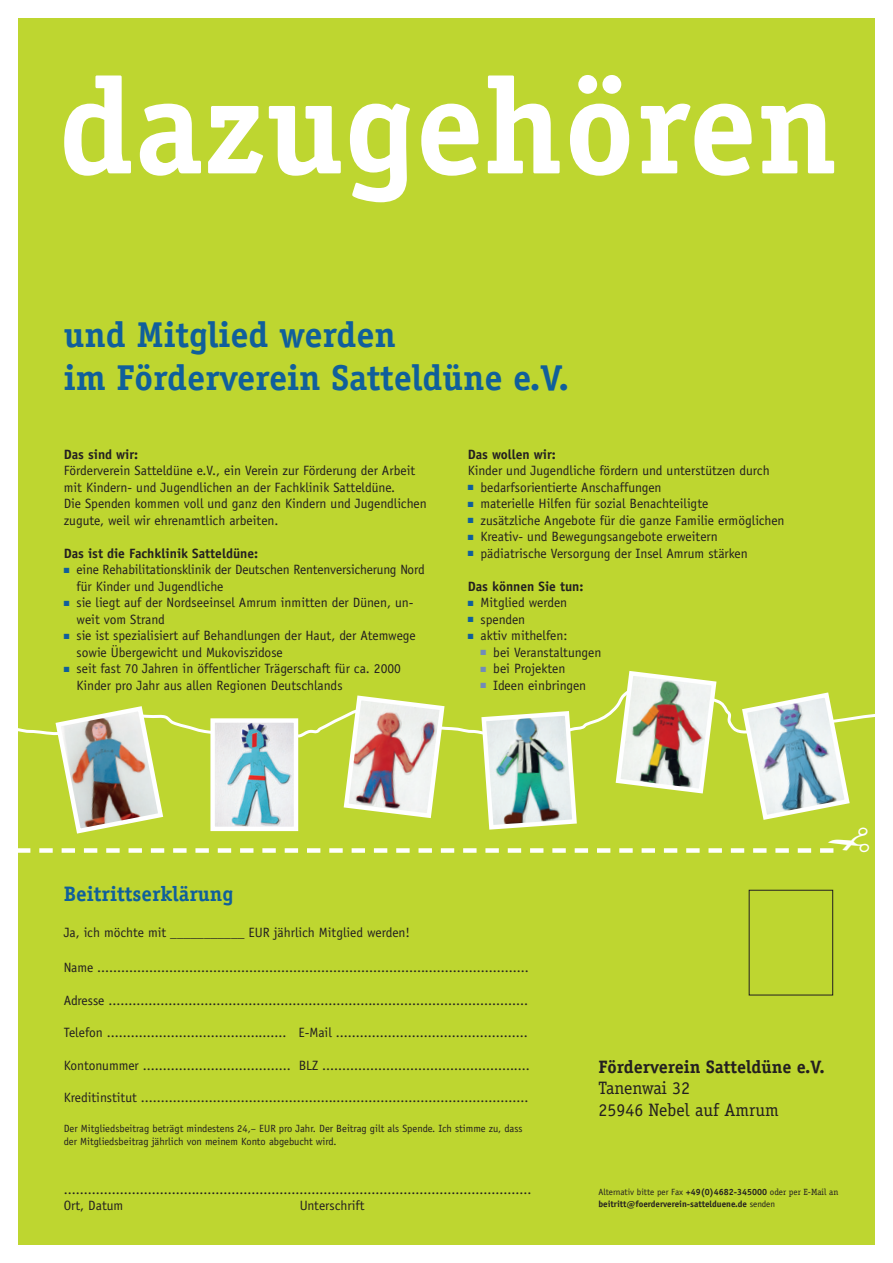
<style>
.page{position:relative;width:893px;height:1263px;background:#fff}
.page>*{position:absolute;margin:0;border:0;box-sizing:border-box;transform-origin:0 0}
.t1{font:700 136.5px "Officina Serif";color:#fff}
.t2{font:700 36px/43.2px "Officina Serif";color:#105f9b}
.t3{font:700 21px "Officina Serif";color:#105f9b}
.t4{font:18px "Officina Serif";color:#231f20}
.t5{font:700 18px "Officina Serif";color:#231f20}
.t6{font:13.5px/16.5px "Officina Sans";color:#231f20}
.t7{font:700 13.5px "Officina Sans";color:#231f20}
.t8{font:10.5px/13.5px "Officina Sans";color:#231f20}
.t9{font:700 9px/12px "Officina Sans";color:#231f20}
.s1{color:#105f9b}
.s2{color:#718cb9}
.s3{font-weight:400}
.s4{font-family:"Officina Serif";font-weight:400}
</style>
<div class="page">
<div style="left:9px;top:9px;width:875px;height:1245px;background:#bed630"></div>
<div style="left:0;top:0;width:893px;height:1263px;border:18px solid #fff"></div>
<div style="left:749px;top:890px;width:84px;height:105px;border:1px solid #231f20"></div>
<svg style="left:3px;top:683px;width:890px;height:58px"></svg>
<svg style="left:17px;top:668px;width:852px;height:185px"></svg>
<p class="t1" style="left:58px;top:42px;width:780px">dazugehören</p>
<p class="t2" style="left:64px;top:313px;width:507px">und Mitglied werden<br>im Förderverein Satteldüne e.V.</p>
<p class="t7" style="left:64px;top:445px;width:76px">Das sind wir:</p>
<p class="t6" style="left:64px;top:462px;width:353px">Förderverein Satteldüne e.V., ein Verein zur Förderung der Arbeit mit Kindern- und Jugendlichen an der Fachklinik Satteldüne.</p>
<p class="t6" style="left:64px;top:495px;width:364px">Die Spenden kommen voll und ganz den Kindern und Jugendlichen zugute, weil wir ehrenamtlich arbeiten.</p>
<p class="t7" style="left:64px;top:544px;width:196px">Das ist die Fachklinik Satteldüne:</p>
<p class="t6" style="left:77px;top:561px;width:350px;text-indent:-13px"><span class="s1">■</span> eine Rehabilitationsklinik der Deutschen Rentenversicherung Nord für Kinder und Jugendliche</p>
<p class="t6" style="left:77px;top:594px;width:339px;text-indent:-13px"><span class="s1">■</span> sie liegt auf der Nordseeinsel Amrum inmitten der Dünen, un&shy;weit vom Strand</p>
<p class="t6" style="left:77px;top:627px;width:341px;text-indent:-13px"><span class="s1">■</span> sie ist spezialisiert auf Behandlungen der Haut, der Atemwege sowie Übergewicht und Mukoviszidose</p>
<p class="t6" style="left:77px;top:660px;width:326px;text-indent:-13px"><span class="s1">■</span> seit fast 70 Jahren in öffentlicher Trägerschaft für ca. 2000<br>Kinder pro Jahr aus allen Regionen Deutschlands</p>
<p class="t7" style="left:468px;top:445px;width:90px">Das wollen wir:</p>
<p class="t6" style="left:468px;top:462px;width:303px">Kinder und Jugendliche fördern und unterstützen durch</p>
<p class="t6" style="left:468px;top:479px;width:195px"><span class="s1">■</span> bedarfsorientierte Anschaffungen</p>
<p class="t6" style="left:468px;top:495px;width:242px"><span class="s1">■</span> materielle Hilfen für sozial Benachteiligte</p>
<p class="t6" style="left:468px;top:512px;width:318px"><span class="s1">■</span> zusätzliche Angebote für die ganze Familie ermöglichen</p>
<p class="t6" style="left:468px;top:528px;width:252px"><span class="s1">■</span> Kreativ- und Bewegungsangebote erweitern</p>
<p class="t6" style="left:468px;top:545px;width:282px"><span class="s1">■</span> pädiatrische Versorgung der Insel Amrum stärken</p>
<p class="t7" style="left:468px;top:577px;width:117px">Das können Sie tun:</p>
<p class="t6" style="left:468px;top:594px;width:101px"><span class="s1">■</span> Mitglied werden</p>
<p class="t6" style="left:468px;top:611px;width:59px"><span class="s1">■</span> spenden</p>
<p class="t6" style="left:468px;top:627px;width:101px"><span class="s1">■</span> aktiv mithelfen:</p>
<p class="t6" style="left:480px;top:644px;width:122px"><span class="s2">■</span> bei Veranstaltungen</p>
<p class="t6" style="left:480px;top:660px;width:87px"><span class="s2">■</span> bei Projekten</p>
<p class="t6" style="left:480px;top:677px;width:107px"><span class="s2">■</span> Ideen einbringen</p>
<p class="t3" style="left:64px;top:881px;width:171px">Beitrittserklärung</p>
<p class="t6" style="left:64px;top:924px;width:348px">Ja, ich möchte mit ___________ EUR jährlich Mitglied werden!</p>
<p class="t6" style="left:64px;top:960px;width:467px">Name ............................................................................................................</p>
<p class="t6" style="left:64px;top:992px;width:466px">Adresse .........................................................................................................</p>
<p class="t6" style="left:64px;top:1024px;width:465px">Telefon ............................................. E-Mail ................................................</p>
<p class="t6" style="left:64px;top:1057px;width:468px">Kontonummer ..................................... BLZ ....................................................</p>
<p class="t6" style="left:64px;top:1089px;width:466px">Kreditinstitut .................................................................................................</p>
<p class="t8" style="left:64px;top:1121px;width:460px">Der Mitgliedsbeitrag beträgt mindestens 24,– EUR pro Jahr. Der Beitrag gilt als Spende. Ich stimme zu, dass der Mitgliedsbeitrag jährlich von meinem Konto abgebucht wird.</p>
<p class="t5" style="left:598px;top:1055px;width:228px">Förderverein Satteldüne e.V.</p>
<p class="t4" style="left:598px;top:1078px;width:93px">Tanenwai 32</p>
<p class="t4" style="left:598px;top:1099px;width:182px">25946 Nebel auf Amrum</p>
<p class="t6" style="left:64px;top:1181px;width:469px">.....................................................................................................................</p>
<p class="t6" style="left:64px;top:1197px;width:61px">Ort, Datum</p>
<p class="t6" style="left:300px;top:1197px;width:66px">Unterschrift</p>
<p class="t9" style="left:598px;top:1186px;width:242px"><span class="s3">Alternativ bitte per Fax</span> +49(0)4682-345000 <span class="s4">oder per E-Mail an </span>beitritt@foerderverein-sattelduene.de <span class="s3">senden</span></p>
</div>
